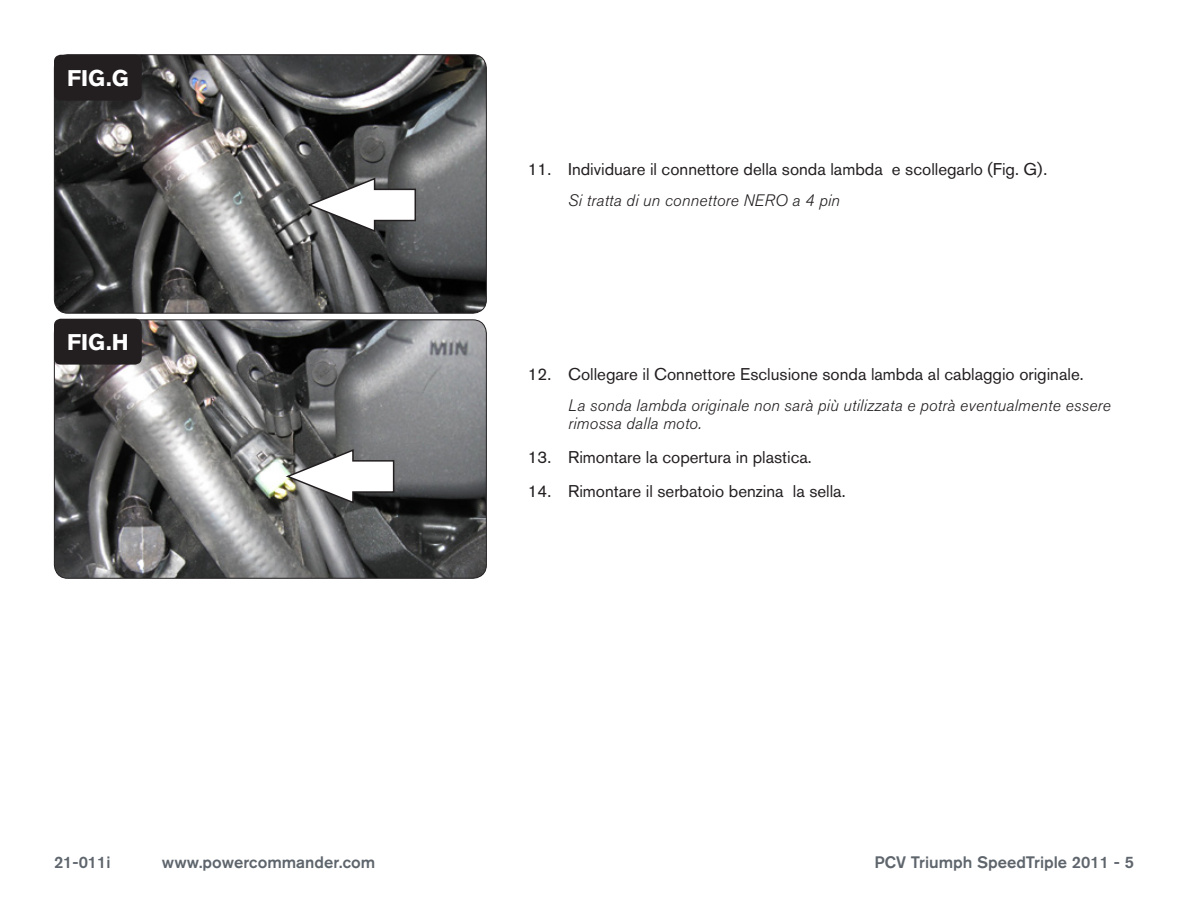
<style>
.page{position:relative;width:1188px;height:918px;background:#fff}
.page>*{position:absolute;margin:0;border:0;box-sizing:border-box;transform-origin:0 0}
.t1{font:700 22.5px "Akzidenz Grotesk BQ";color:#fff}
.t2{font:16.8px "Akzidenz Grotesk BQ";color:#231f20}
.t3{font:italic 300 16.5px/18px "Akzidenz Grotesk BQ";letter-spacing:.01em;color:#231f20}
.t4{font:500 16.5px "Akzidenz Grotesk BQ";color:#5e656c}
</style>
<div class="page">
<img style="left:54px;top:55px;width:431px;height:257px">
<div style="left:54px;top:54px;width:433px;height:260px;border:1px solid #231f20;border-radius:14px"></div>
<img style="left:54px;top:320px;width:431px;height:258px">
<div style="left:54px;top:319px;width:433px;height:260px;border:1px solid #231f20;border-radius:14px"></div>
<div style="left:54px;top:55px;width:88px;height:46px;background:#231f20;border-radius:7px"></div>
<div style="left:54px;top:319px;width:88px;height:46px;background:#231f20;border-radius:7px"></div>
<svg style="left:305px;top:177px;width:112px;height:56px"></svg>
<svg style="left:284px;top:448px;width:111px;height:57px"></svg>
<h1 class="t1" style="left:67px;top:65px;width:63px">FIG.G</h1>
<h1 class="t1" style="left:67px;top:329px;width:63px">FIG.H</h1>
<p class="t2" style="left:528px;top:159px;width:521px">11. Individuare il connettore della sonda lambda e scollegarlo (Fig. G).</p>
<p class="t3" style="left:568px;top:192px;width:273px">Si tratta di un connettore NERO a 4 pin</p>
<p class="t2" style="left:528px;top:364px;width:557px">12. Collegare il Connettore Esclusione sonda lambda al cablaggio originale.</p>
<p class="t3" style="left:568px;top:397px;width:544px">La sonda lambda originale non sarà più utilizzata e potrà eventualmente essere rimossa dalla moto.</p>
<p class="t2" style="left:528px;top:447px;width:286px">13. Rimontare la copertura in plastica.</p>
<p class="t2" style="left:528px;top:481px;width:319px">14. Rimontare il serbatoio benzina la sella.</p>
<p class="t4" style="left:54px;top:852px;width:58px">21-011i</p>
<p class="t4" style="left:162px;top:852px;width:215px">www.powercommander.com</p>
<p class="t4" style="left:875px;top:852px;width:261px">PCV Triumph SpeedTriple 2011 - 5</p>
</div>
